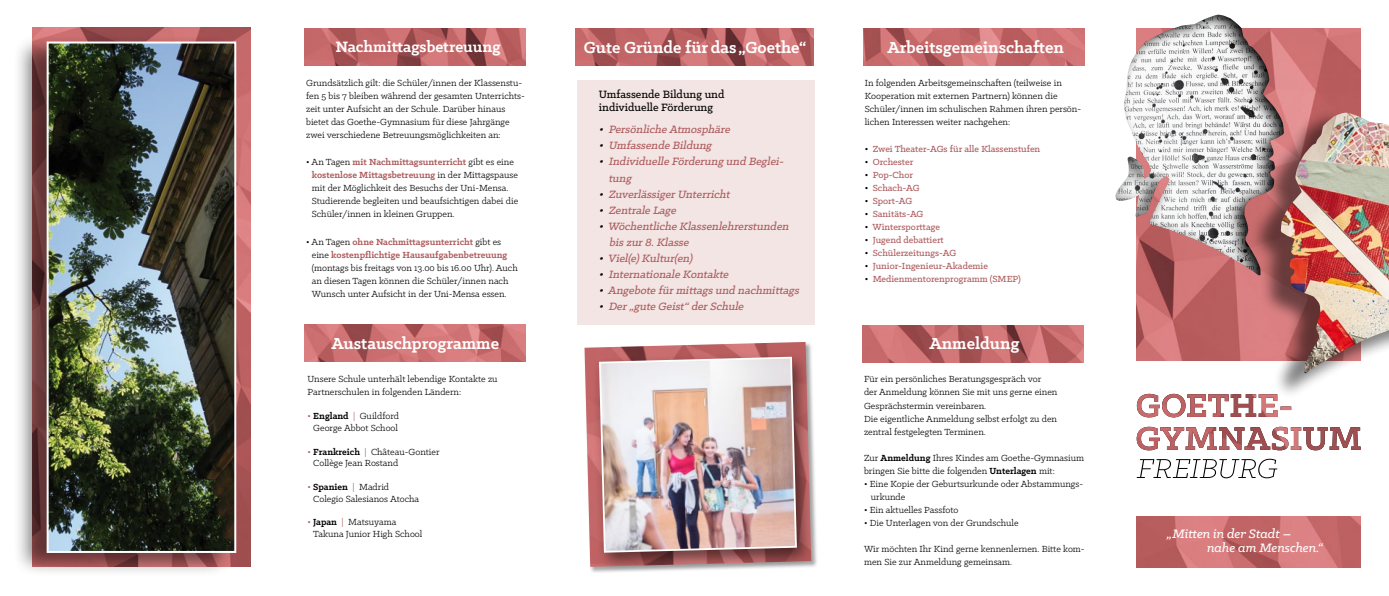
<style>
.page{position:relative;width:1389px;height:596px;background:#fff}
.page>*{position:absolute;margin:0;border:0;box-sizing:border-box;transform-origin:0 0}
.t1{font:700 18px "Klinic Slab";color:#fff}
.t2{font:700 17px "Klinic Slab";color:#fff}
.t3{font:italic 500 13.8px "Klinic Slab";color:#fff}
.t4{font:italic 500 12px/16px "Klinic Slab";color:#ad5a5c}
.t5{font:500 12px/13px "Klinic Slab";color:#000}
.t6{font:10px/13px "Klinic Slab";color:#000}
.t7{font:500 10px "Klinic Slab";color:#ad5a5c}
.s1{color:#000}
.s2{font-weight:700;color:#ad5a5c}
.s3{color:#ad5a5c}
.s4{font-weight:700}
</style>
<div class="page">
<div style="left:577px;top:80px;width:237px;height:244px;background:#f2e5e3"></div>
<img style="left:1137px;top:28px;width:224px;height:332px">
<img style="left:1137px;top:516px;width:224px;height:51px">
<svg style="left:1115px;top:15px;width:170px;height:261px"></svg>
<div style="left:1250px;top:109px;width:139px;height:290px;background:#000;opacity:.5"></div>
<img style="left:1281px;top:112px;width:108px;height:261px">
<svg style="left:1137px;top:458px;width:140px;height:20px"></svg>
<img style="left:1137px;top:393px;width:224px;height:57px">
<img style="left:305px;top:28px;width:221px;height:37px">
<img style="left:863px;top:28px;width:221px;height:37px">
<img style="left:305px;top:324px;width:221px;height:37px">
<img style="left:862px;top:325px;width:222px;height:37px">
<img style="left:576px;top:28px;width:238px;height:37px">
<div style="left:584px;top:341px;width:234px;height:232px;background:#000;opacity:.35"></div>
<img style="left:585px;top:342px;width:226px;height:224px">
<div style="left:592px;top:351px;width:222px;height:220px;background:#000;opacity:.5"></div>
<img style="left:598px;top:355px;width:200px;height:198px">
<img style="left:32px;top:28px;width:219px;height:538px">
<div style="left:13px;top:34px;width:221px;height:542px;background:#000;opacity:.5"></div>
<img style="left:50px;top:44px;width:183px;height:505px">
<div style="left:47px;top:41px;width:189px;height:511px;border:2px solid #fff"></div>
<h2 class="t2" style="left:336px;top:36px;width:167px">Nachmittagsbetreuung</h2>
<h1 class="t1" style="left:888px;top:36px;width:178px">Arbeitsgemeinschaften</h1>
<h1 class="t1" style="left:584px;top:36px;width:224px">Gute Gründe für das „Goethe“</h1>
<p class="t5" style="left:599px;top:88px;width:127px">Umfassende Bildung und individuelle Förderung</p>
<p class="t4" style="left:599px;top:121px;width:135px"><span class="s1">•</span> Persönliche Atmosphäre</p>
<p class="t4" style="left:599px;top:137px;width:117px"><span class="s1">•</span> Umfassende Bildung</p>
<p class="t4" style="left:608px;top:153px;width:180px;text-indent:-10px"><span class="s1">•</span> Individuelle Förderung und Beglei&shy;tung</p>
<p class="t4" style="left:599px;top:185px;width:135px"><span class="s1">•</span> ZuverlässigerUnterricht</p>
<p class="t4" style="left:599px;top:201px;width:82px"><span class="s1">•</span> Zentrale Lage</p>
<p class="t4" style="left:609px;top:217px;width:184px;text-indent:-10px"><span class="s1">•</span> Wöchentliche Klassenlehrerstunden biszur8.Klasse</p>
<p class="t4" style="left:599px;top:249px;width:98px"><span class="s1">•</span> Viel(e)Kultur(en)</p>
<p class="t4" style="left:599px;top:265px;width:134px"><span class="s1">•</span> Internationale Kontakte</p>
<p class="t4" style="left:599px;top:281px;width:204px"><span class="s1">•</span> Angebote fürmittagsund nachmittags</p>
<p class="t4" style="left:599px;top:297px;width:149px"><span class="s1">•</span> Der„gute Geist“derSchule</p>
<p class="t6" style="left:865px;top:76px;width:218px">In folgenden Arbeitsgemeinschaften (teilweise in Kooperation mit externen Partnern) können die Schüler/innen im schulischen Rahmen ihren persön&shy;lichen Interessen weiter nachgehen:</p>
<p class="t7" style="left:865px;top:142px;width:177px"><span class="s1">•</span> Zwei Theater-AGs für alle Klassenstufen</p>
<p class="t7" style="left:865px;top:155px;width:50px"><span class="s1">•</span> Orchester</p>
<p class="t7" style="left:865px;top:168px;width:50px"><span class="s1">•</span> Pop-Chor</p>
<p class="t7" style="left:865px;top:181px;width:56px"><span class="s1">•</span> Schach-AG</p>
<p class="t7" style="left:865px;top:194px;width:49px"><span class="s1">•</span> Sport-AG</p>
<p class="t7" style="left:865px;top:207px;width:60px"><span class="s1">•</span> Sanitäts-AG</p>
<p class="t7" style="left:865px;top:220px;width:77px"><span class="s1">•</span> Wintersporttage</p>
<p class="t7" style="left:865px;top:233px;width:81px"><span class="s1">•</span> Jugend debattiert</p>
<p class="t7" style="left:865px;top:246px;width:93px"><span class="s1">•</span> Schülerzeitungs-AG</p>
<p class="t7" style="left:865px;top:259px;width:125px"><span class="s1">•</span> Junior-Ingenieur-Akademie</p>
<p class="t7" style="left:865px;top:272px;width:158px"><span class="s1">•</span> Medienmentorenprogramm (SMEP)</p>
<p class="t6" style="left:306px;top:76px;width:220px">Grundsätzlich gilt: die Schüler/innen der Klassenstu&shy;fen 5 bis 7 bleiben während der gesamten Unterrichts&shy;zeit unter Aufsicht an der Schule. Darüber hinaus bietet das Goethe-Gymnasium für diese Jahrgänge zwei verschiedene Betreuungsmöglichkeiten an:</p>
<p class="t6" style="left:312px;top:155px;width:208px;text-indent:-6px">• An Tagen <span class="s2">mit Nachmittagsunterricht</span> gibt es eine <span class="s2">kostenlose Mittagsbetreuung</span> in der Mittagspause mit der Möglichkeit des Besuchs der Uni-Mensa.<br>Studierende begleiten und beaufsichtigen dabei die Schüler/innen in kleinen Gruppen.</p>
<p class="t6" style="left:312px;top:235px;width:207px;text-indent:-6px">• An Tagen <span class="s2">ohne Nachmittagsunterricht</span> gibt es eine <span class="s2">kostenpflichtige Hausaufgabenbetreuung </span>(montags bis freitags von 13.00 bis 16.00 Uhr). Auch an diesen Tagen können die Schüler/innen nach Wunsch unter Aufsicht in der Uni-Mensa essen.</p>
<h1 class="t1" style="left:332px;top:331px;width:169px">Austauschprogramme</h1>
<p class="t6" style="left:308px;top:372px;width:192px">Unsere Schule unterhält lebendige Kontakte zu<br>Partnerschulen in folgenden Ländern:</p>
<p class="t6" style="left:308px;top:409px;width:93px;line-height:11.8px;text-align:center"><span class="s3">•</span> <span class="s4">England</span> <span class="s3">|</span> Guildford<br>George Abbot School</p>
<p class="t6" style="left:313px;top:445px;width:128px;line-height:11.8px;text-indent:-6px"><span class="s3">•</span> <span class="s4">Frankreich</span> <span class="s3">|</span> Château-Gontier<br>Collège Jean Rostand</p>
<p class="t6" style="left:313px;top:480px;width:107px;line-height:11.8px;text-indent:-6px"><span class="s3">•</span> <span class="s4">Spanien</span> <span class="s3">|</span> Madrid<br>Colegio Salesianos Atocha</p>
<p class="t6" style="left:313px;top:516px;width:111px;line-height:11.8px;text-indent:-6px"><span class="s3">•</span> <span class="s4">Japan</span> <span class="s3">|</span> Matsuyama<br>Takuna Junior High School</p>
<h1 class="t1" style="left:929px;top:331px;width:91px">Anmeldung</h1>
<p class="t6" style="left:864px;top:372px;width:195px">Für ein persönliches Beratungsgespräch vor<br>der Anmeldung können Sie mit uns gerne einen Gesprächstermin vereinbaren.<br>Die eigentliche Anmeldung selbst erfolgt zu den zentral festgelegten Terminen.</p>
<p class="t6" style="left:864px;top:450px;width:222px">Zur <span class="s4">Anmeldung</span> Ihres Kindes am Goethe-Gymnasium bringen Sie bitte die folgenden <span class="s4">Unterlagen</span> mit:</p>
<p class="t6" style="left:871px;top:476px;width:214px;text-indent:-7px">• Eine Kopie der Geburtsurkunde oder Abstammungs&shy;urkunde</p>
<p class="t6" style="left:864px;top:502px;width:96px">• Ein aktuelles Passfoto</p>
<p class="t6" style="left:864px;top:515px;width:156px">• Die Unterlagen von der Grundschule</p>
<p class="t6" style="left:864px;top:541px;width:222px">Wir möchten Ihr Kind gerne kennenlernen. Bitte kom&shy;men Sie zur Anmeldung gemeinsam.</p>
<h3 class="t3" style="left:1167px;top:524px;width:126px">„Mitten in der Stadt –</h3>
<h3 class="t3" style="left:1207px;top:538px;width:118px">nahe am Menschen.“</h3>
</div>
